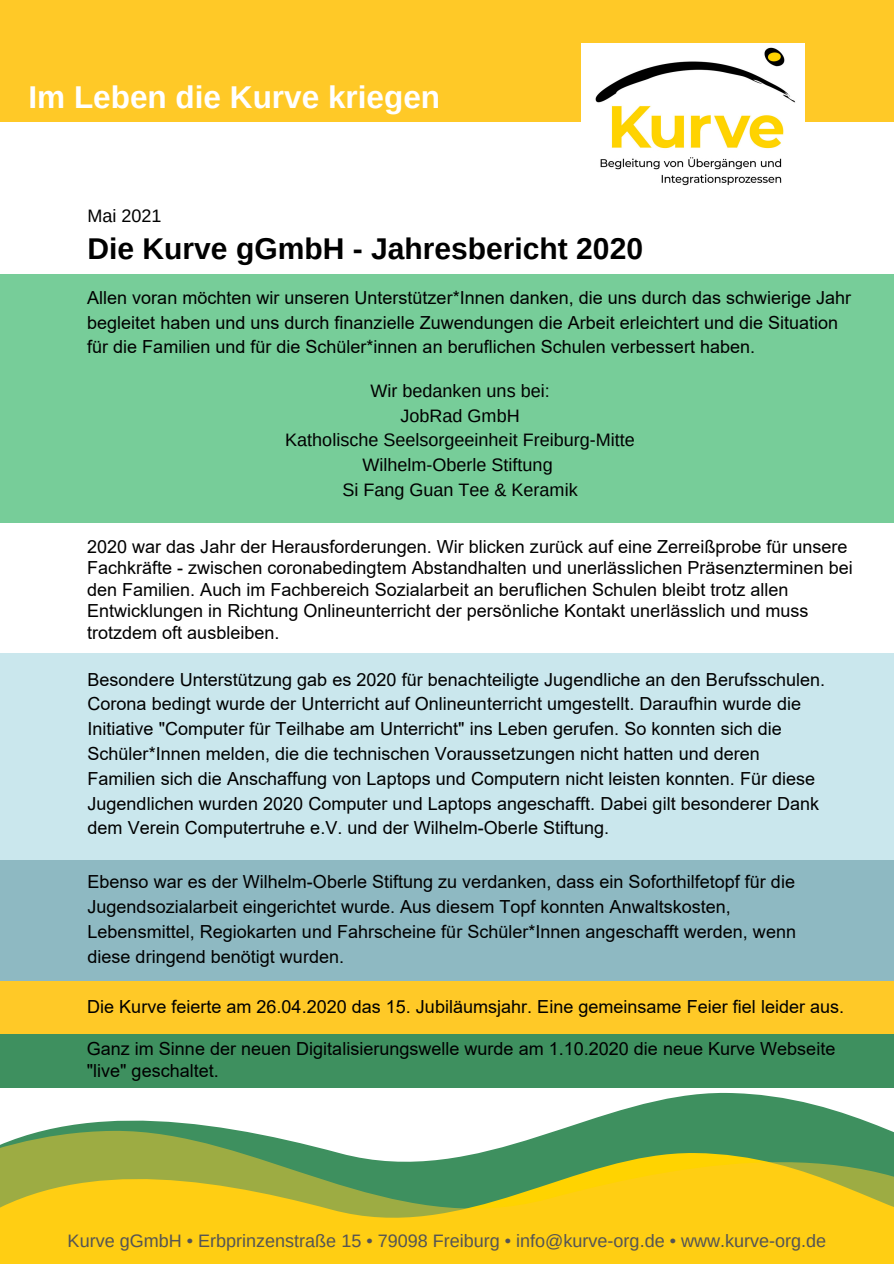
<style>
.page{position:relative;width:894px;height:1264px;background:#fff}
.page>*{position:absolute;margin:0;border:0;box-sizing:border-box;transform-origin:0 0}
.t1{font:700 31.5px "Arimo";color:#fff}
.t2{font:700 30px "Arimo";color:#000}
.t3{font:18px/24.8px "Arial";color:#000}
.t4{font:18px/24.8px "Arimo";color:#000;text-align:center}
.t5{font:18px "Arimo";color:#545454}
</style>
<div class="page">
<div style="left:0;top:0;width:893px;height:122px;background:#ffc927"></div>
<img style="left:581px;top:43px;width:223px;height:143px">
<svg style="left:51px;top:1092px;width:835px;height:37px"></svg>
<svg style="left:0;top:1129px;width:893px;height:134px;background:#c6be37"></svg>
<div style="left:0;top:274px;width:893px;height:249px;background:#77cd99"></div>
<div style="left:0;top:653px;width:893px;height:207px;background:#cae7ed"></div>
<div style="left:0;top:859px;width:893px;height:122px;background:#8eb9c2"></div>
<div style="left:0;top:981px;width:893px;height:53px;background:#ffc927"></div>
<div style="left:0;top:1033px;width:893px;height:54px;background:#3e905f"></div>
<p class="t1" style="left:29px;top:80px;width:413px">Im Leben die Kurve kriegen</p>
<p class="t4" style="left:87px;top:203px;width:76px">Mai 2021</p>
<p class="t2" style="left:87px;top:232px;width:557px">Die Kurve gGmbH - Jahresbericht 2020</p>
<p class="t3" style="left:87px;top:285px;width:765px">Allen voran möchten wir unseren Unterstützer*Innen danken, die uns durch das schwierige Jahr begleitet haben und uns durch finanzielle Zuwendungen die Arbeit erleichtert und die Situation für die Familien und für die Schüler*innen an beruflichen Schulen verbessert haben.</p>
<p class="t4" style="left:285px;top:378px;width:351px">Wir bedanken uns bei:<br>JobRad GmbH<br>Katholische Seelsorgeeinheit Freiburg-Mitte<br>Wilhelm-Oberle Stiftung<br>Si Fang Guan Tee &amp; Keramik</p>
<p class="t3" style="left:87px;top:535px;width:767px;line-height:21.6px">2020 war das Jahr der Herausforderungen. Wir blicken zurück auf eine Zerreißprobe für unsere Fachkräfte - zwischen coronabedingtem Abstandhalten und unerlässlichen Präsenzterminen bei den Familien. Auch im Fachbereich Sozialarbeit an beruflichen Schulen bleibt trotz allen Entwicklungen in Richtung Onlineunterricht der persönliche Kontakt unerlässlich und muss trotzdem oft ausbleiben.</p>
<p class="t3" style="left:87px;top:666px;width:739px">Besondere Unterstützung gab es 2020 für benachteiligte Jugendliche an den Berufsschulen.<br>Corona bedingt wurde der Unterricht auf Onlineunterricht umgestellt. Daraufhin wurde die Initiative "Computer für Teilhabe am Unterricht" ins Leben gerufen. So konnten sich die Schüler*Innen melden, die die technischen Voraussetzungen nicht hatten und deren Familien sich die Anschaffung von Laptops und Computern nicht leisten konnten. Für diese Jugendlichen wurden 2020 Computer und Laptops angeschafft. Dabei gilt besonderer Dank dem Verein Computertruhe e.V. und der Wilhelm-Oberle Stiftung.</p>
<p class="t3" style="left:87px;top:869px;width:709px">Ebenso war es der Wilhelm-Oberle Stiftung zu verdanken, dass ein Soforthilfetopf für die Jugendsozialarbeit eingerichtet wurde. Aus diesem Topf konnten Anwaltskosten, Lebensmittel, Regiokarten und Fahrscheine für Schüler*Innen angeschafft werden, wenn diese dringend benötigt wurden.</p>
<p class="t3" style="left:87px;top:994px;width:758px">Die Kurve feierte am 26.04.2020 das 15. Jubiläumsjahr. Eine gemeinsame Feier fiel leider aus.</p>
<p class="t3" style="left:87px;top:1037px;width:749px;line-height:21.6px">Ganz im Sinne der neuen Digitalisierungswelle wurde am 1.10.2020 die neue Kurve Webseite "live" geschaltet.</p>
<p class="t5" style="left:68px;top:1230px;width:759px">Kurve gGmbH • Erbprinzenstraße 15 • 79098 Freiburg • info@kurve-org.de • www.kurve-org.de</p>
</div>
